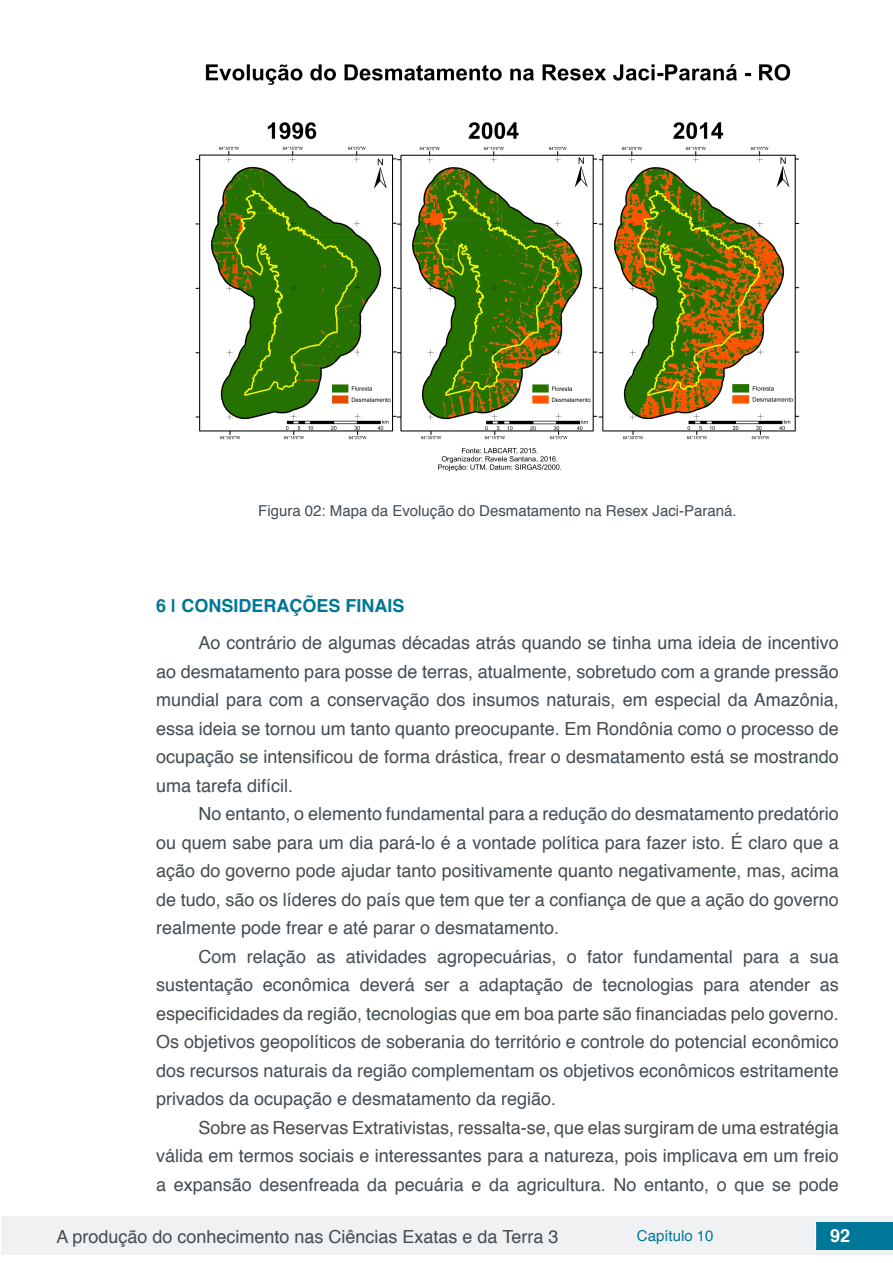
<style>
.page{position:relative;width:893px;height:1263px;background:#fff}
.page>*{position:absolute;margin:0;border:0;box-sizing:border-box;transform-origin:0 0}
.t1{font:18px/28.5px "Helvetica";color:#434c52;text-align:justify}
.t2{font:700 18px "Helvetica";color:#007699}
.t3{font:700 18px "Helvetica";color:#fff}
.t4{font:15px "Helvetica";color:#434c52}
.t5{font:15px "Helvetica";color:#007699}
</style>
<div class="page">
<div style="left:1px;top:1216px;width:891px;height:38px;background:#f0f1f2"></div>
<div style="left:816px;top:1222px;width:77px;height:27px;background:#007699"></div>
<svg style="left:815px;top:1224px;width:1px;height:24px"></svg>
<img style="left:196px;top:64px;width:603px;height:408px">
<p class="t4" style="left:258px;top:499px;width:480px">Figura 02: Mapa da Evolução do Desmatamento na Resex Jaci-Paraná.</p>
<p class="t2" style="left:156px;top:591px;width:250px">6 | CONSIDERAÇÕES FINAIS</p>
<p class="t1" style="left:156px;top:629px;width:684px;text-indent:43px">Ao contrário de algumas décadas atrás quando se tinha uma ideia de incentivo ao desmatamento para posse de terras, atualmente, sobretudo com a grande pressão mundial para com a conservação dos insumos naturais, em especial da Amazônia, essa ideia se tornou um tanto quanto preocupante. Em Rondônia como o processo de ocupação se intensificou de forma drástica, frear o desmatamento está se mostrando uma tarefa difícil.</p>
<p class="t1" style="left:156px;top:800px;width:684px;text-indent:43px">No entanto, o elemento fundamental para a redução do desmatamento predatório ou quem sabe para um dia pará-lo é a vontade política para fazer isto. É claro que a ação do governo pode ajudar tanto positivamente quanto negativamente, mas, acima de tudo, são os líderes do país que tem que ter a confiança de que a ação do governo realmente pode frear e até parar o desmatamento.</p>
<p class="t1" style="left:156px;top:942px;width:684px;text-indent:43px">Com relação as atividades agropecuárias, o fator fundamental para a sua sustentação econômica deverá ser a adaptação de tecnologias para atender as especificidades da região, tecnologias que em boa parte são financiadas pelo governo.<br>Os objetivos geopolíticos de soberania do território e controle do potencial econômico dos recursos naturais da região complementam os objetivos econômicos estritamente privados da ocupação e desmatamento da região.</p>
<p class="t1" style="left:156px;top:1113px;width:684px;text-indent:43px">Sobre as Reservas Extrativistas, ressalta-se, que elas surgiram de uma estratégia válida em termos sociais e interessantes para a natureza, pois implicava em um freio a expansão desenfreada da pecuária e da agricultura. No entanto, o que se pode</p>
<p class="t1" style="left:56px;top:1223px;width:503px">A produção do conhecimento nas Ciências Exatas e da Terra 3</p>
<p class="t5" style="left:637px;top:1224px;width:78px">Capítulo 10</p>
<p class="t3" style="left:830px;top:1221px;width:22px">92</p>
</div>
